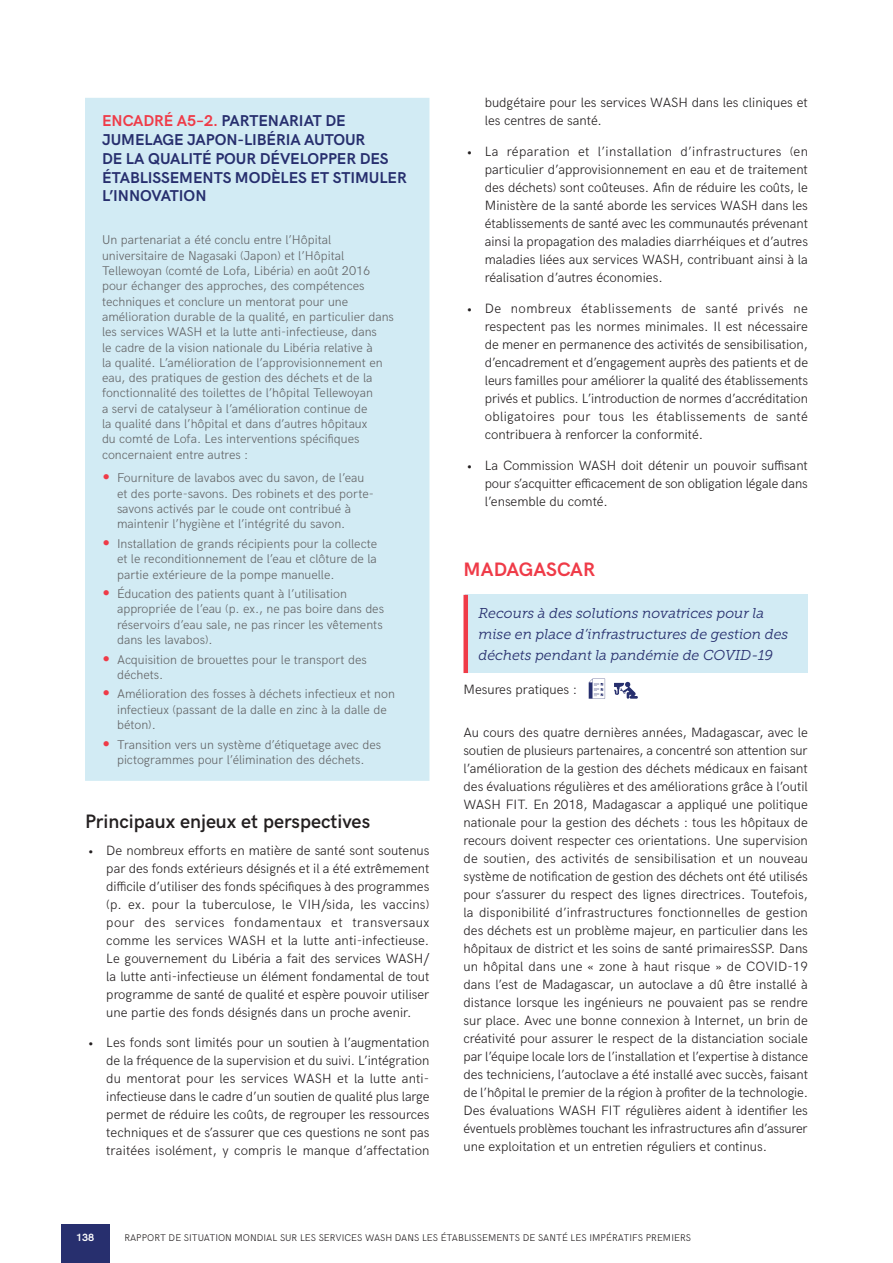
<style>
.page{position:relative;width:893px;height:1263px;background:#fff}
.page>*{position:absolute;margin:0;border:0;box-sizing:border-box;transform-origin:0 0}
.t1{font:600 19.5px "HK Grotesk";color:#231f20}
.t2{font:700 19.5px "HK Grotesk";letter-spacing:.005em;color:#ef3b48}
.t3{font:700 15.75px/18.9px "HK Grotesk";letter-spacing:-.005em;color:#272f6e}
.t4{font:italic 14.25px/21px "Museo Slab 300";color:#272f6e}
.t5{font:300 13.5px/18px "HK Grotesk";color:#231f20;text-align:justify}
.t6{font:300 12.75px/15.3px "HK Grotesk";color:#636466}
.t7{font:700 10.5px "HK Grotesk";color:#fff}
.t8{font:300 9.75px "HK Grotesk";color:#231f20}
.s1{color:#ef3b48}
.s2{font-weight:700;font-size:22.5px;color:#ef3b48}
</style>
<div class="page">
<div style="left:85px;top:98px;width:344px;height:683px;background:#d2ebf4"></div>
<div style="left:466px;top:595px;width:342px;height:78px;background:#d2ebf4"></div>
<div style="left:463px;top:595px;width:5px;height:78px;background:#ef3b48"></div>
<svg style="left:589px;top:679px;width:16px;height:20px"></svg>
<svg style="left:614px;top:682px;width:24px;height:17px"></svg>
<div style="left:61px;top:1225px;width:48px;height:38px;background:#272f6e"></div>
<p class="t3" style="left:102px;top:110px;width:306px"><span class="s1">ENCADRÉ A5–2.</span> PARTENARIAT DE<br>JUMELAGE JAPON-LIBÉRIA AUTOUR<br>DE LA QUALITÉ POUR DÉVELOPPER DES<br>ÉTABLISSEMENTS MODÈLES ET STIMULER<br>L’INNOVATION</p>
<p class="t6" style="left:102px;top:231px;width:293px">Un partenariat a été conclu entre l’Hôpital universitaire de Nagasaki (Japon) et l’Hôpital Tellewoyan (comté de Lofa, Libéria) en août 2016 pour échanger des approches, des compétences techniques et conclure un mentorat pour une amélioration durable de la qualité, en particulier dans les services WASH et la lutte anti-infectieuse, dans<br>le cadre de la vision nationale du Libéria relative à<br>la qualité. L’amélioration de l’approvisionnement en eau, des pratiques de gestion des déchets et de la fonctionnalité des toilettes de l’hôpital Tellewoyan<br>a servi de catalyseur à l’amélioration continue de<br>la qualité dans l’hôpital et dans d’autres hôpitaux<br>du comté de Lofa. Les interventions spécifiques concernaient entre autres :</p>
<p class="t6" style="left:117px;top:469px;width:258px;text-indent:-15px"><span class="s2">•</span> Fourniture de lavabos avec du savon, de l’eau et des porte-savons. Des robinets et des porte&shy;savons activés par le coude ont contribué à maintenir l’hygiène et l’intégrité du savon.</p>
<p class="t6" style="left:117px;top:535px;width:262px;text-align:justify;text-indent:-15px"><span class="s2">•</span> Installation de grands récipients pour la collecte et le reconditionnement de l’eau et clôture de la partie extérieure de la pompe manuelle.</p>
<p class="t6" style="left:117px;top:585px;width:268px;text-indent:-15px"><span class="s2">•</span> Éducation des patients quant à l’utilisation appropriée de l’eau (p. ex., ne pas boire dans des réservoirs d’eau sale, ne pas rincer les vêtements dans les lavabos).</p>
<p class="t6" style="left:117px;top:650px;width:251px;text-indent:-15px"><span class="s2">•</span> Acquisition de brouettes pour le transport des déchets.</p>
<p class="t6" style="left:117px;top:685px;width:279px;text-indent:-15px"><span class="s2">•</span> Amélioration des fosses à déchets infectieux et non infectieux (passant de la dalle en zinc à la dalle de béton).</p>
<p class="t6" style="left:102px;top:735px;width:281px;text-align:center"><span class="s2">•</span> Transition vers un système d’étiquetage avec des pictogrammes pour l’élimination des déchets.</p>
<h1 class="t1" style="left:85px;top:807px;width:287px">Principaux enjeux et perspectives</h1>
<p class="t5" style="left:106px;top:840px;width:325px;text-indent:-18px">• De nombreux efforts en matière de santé sont soutenus par des fonds extérieurs désignés et il a été extrêmement difficile d’utiliser des fonds spécifiques à des programmes (p. ex. pour la tuberculose, le VIH/sida, les vaccins) pour des services fondamentaux et transversaux comme les services WASH et la lutte anti-infectieuse.<br>Le gouvernement du Libéria a fait des services WASH/ la lutte anti-infectieuse un élément fondamental de tout programme de santé de qualité et espère pouvoir utiliser une partie des fonds désignés dans un proche avenir.</p>
<p class="t5" style="left:106px;top:1033px;width:325px;text-indent:-18px">• Les fonds sont limités pour un soutien à l’augmentation de la fréquence de la supervision et du suivi. L’intégration du mentorat pour les services WASH et la lutte anti&shy;infectieuse dans le cadre d’un soutien de qualité plus large permet de réduire les coûts, de regrouper les ressources techniques et de s’assurer que ces questions ne sont pas traitées isolément, y compris le manque d’affectation</p>
<p class="t5" style="left:485px;top:93px;width:325px">budgétaire pour les services WASH dans les cliniques et les centres de santé.</p>
<p class="t5" style="left:485px;top:141px;width:325px;text-indent:-18px">• La réparation et l’installation d’infrastructures (en particulier d’approvisionnement en eau et de traitement des déchets) sont coûteuses. Afin de réduire les coûts, le Ministère de la santé aborde les services WASH dans les établissements de santé avec les communautés prévenant ainsi la propagation des maladies diarrhéiques et d’autres maladies liées aux services WASH, contribuant ainsi à la réalisation d’autres économies.</p>
<p class="t5" style="left:485px;top:298px;width:325px;text-indent:-18px">• De nombreux établissements de santé privés ne respectent pas les normes minimales. Il est nécessaire de mener en permanence des activités de sensibilisation, d’encadrement et d’engagement auprès des patients et de leurs familles pour améliorer la qualité des établissements privés et publics. L’introduction de normes d’accréditation obligatoires pour tous les établissements de santé contribuera à renforcer la conformité.</p>
<p class="t5" style="left:485px;top:455px;width:325px;text-indent:-18px">• La Commission WASH doit détenir un pouvoir suffisant pour s’acquitter efficacement de son obligation légale dans l’ensemble du comté.</p>
<h1 class="t2" style="left:464px;top:555px;width:133px">MADAGASCAR</h1>
<p class="t4" style="left:478px;top:603px;width:311px">Recours à des solutions novatrices pour la mise en place d’infrastructures de gestion des déchets pendant la pandémie de COVID-19</p>
<p class="t5" style="left:463px;top:679px;width:115px">Mesures pratiques :</p>
<p class="t5" style="left:463px;top:722px;width:346px">Au cours des quatre dernières années, Madagascar, avec le soutien de plusieurs partenaires, a concentré son attention sur l’amélioration de la gestion des déchets médicaux en faisant des évaluations régulières et des améliorations grâce à l’outil WASH FIT. En 2018, Madagascar a appliqué une politique nationale pour la gestion des déchets : tous les hôpitaux de recours doivent respecter ces orientations. Une supervision de soutien, des activités de sensibilisation et un nouveau système de notification de gestion des déchets ont été utilisés pour s’assurer du respect des lignes directrices. Toutefois, la disponibilité d’infrastructures fonctionnelles de gestion des déchets est un problème majeur, en particulier dans les hôpitaux de district et les soins de santé primairesSSP. Dans un hôpital dans une « zone à haut risque » de COVID-19 dans l’est de Madagascar, un autoclave a dû être installé à distance lorsque les ingénieurs ne pouvaient pas se rendre sur place. Avec une bonne connexion à Internet, un brin de créativité pour assurer le respect de la distanciation sociale par l’équipe locale lors de l’installation et l’expertise à distance des techniciens, l’autoclave a été installé avec succès, faisant de l’hôpital le premier de la région à profiter de la technologie.<br>Des évaluations WASH FIT régulières aident à identifier les éventuels problèmes touchant les infrastructures afin d’assurer une exploitation et un entretien réguliers et continus.</p>
<p class="t7" style="left:76px;top:1230px;width:20px">138</p>
<p class="t8" style="left:124px;top:1230px;width:568px">RAPPORT DE SITUATION MONDIAL SUR LES SERVICES WASH DANS LES ÉTABLISSEMENTS DE SANTÉ LES IMPÉRATIFS PREMIERS</p>
</div>
